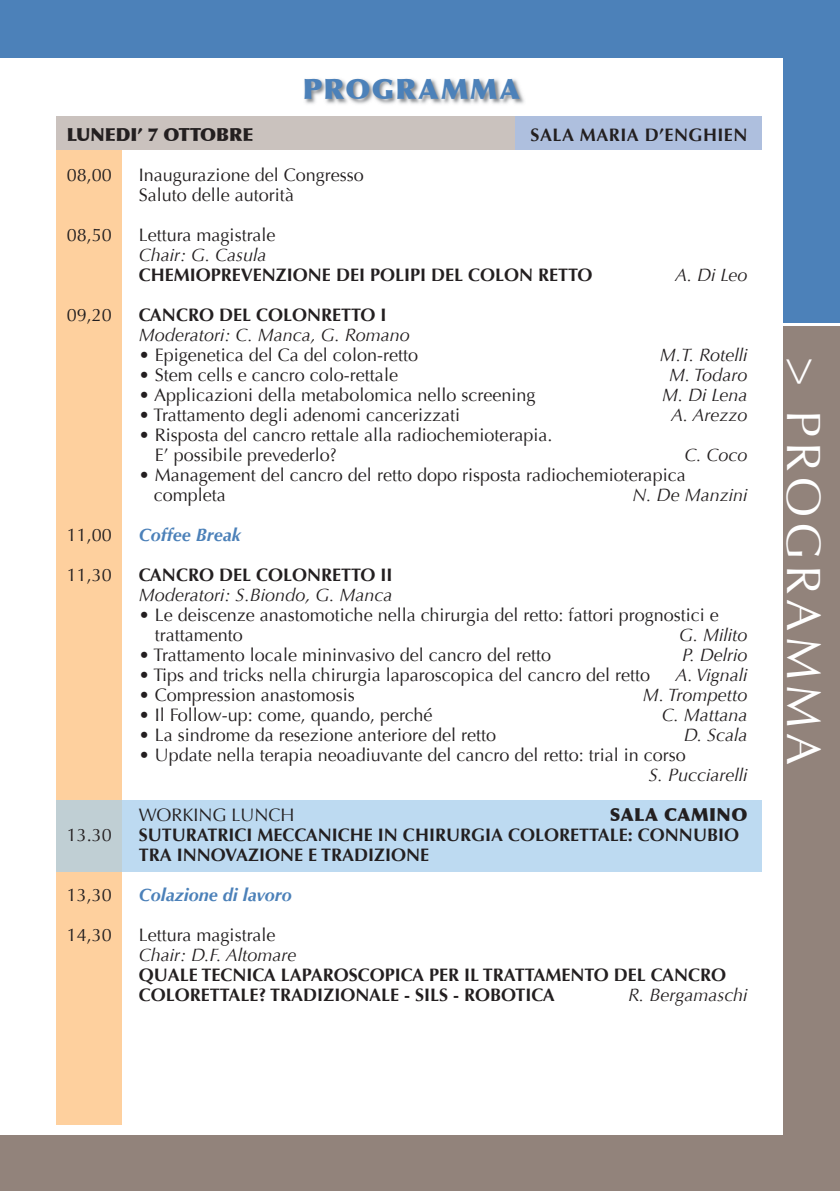
<style>
.page{position:relative;width:840px;height:1191px;background:#fff}
.page>*{position:absolute;margin:0;border:0;box-sizing:border-box;transform-origin:0 0}
.t1{font:48px "Optima";letter-spacing:.11em;color:#fff}
.t2{font:900 28px "Optima";letter-spacing:.055em;color:#4c81b9}
.t3{font:18px/20px "Optima";color:#231f20}
.t4{font:700 18px/20px "Optima";color:#231f20}
.t5{font:italic 18px "Optima";color:#231f20}
.t6{font:italic 700 18px "Optima";color:#4c81b9}
.t7{font:700 18px "Optima";letter-spacing:.025em;color:#231f20}
.t8{font:900 18px "Optima";color:#231f20}
.t9{font:900 18px "Optima";letter-spacing:.025em;color:#231f20}
</style>
<div class="page">
<div style="left:0;top:324px;width:839px;height:867px;background:#92837b"></div>
<div style="left:0;top:0;width:839px;height:324px;background:#4c81b9"></div>
<hr style="left:0;top:324px;width:839px;height:2px;background:#fff">
<div style="left:0;top:58px;width:781px;height:1076px;background:#fff"></div>
<div style="left:57px;top:116px;width:65px;height:1008px;background:#fed09e"></div>
<div style="left:57px;top:116px;width:704px;height:33px;background:#cac2be"></div>
<div style="left:515px;top:116px;width:246px;height:33px;background:#aebfde"></div>
<div style="left:122px;top:799px;width:639px;height:72px;background:#bddaf1"></div>
<div style="left:57px;top:799px;width:65px;height:72px;background:#c0cfd4"></div>
<img style="left:305px;top:79px;width:219px;height:25px">
<h2 class="t2" style="left:303px;top:72px;width:218px">PROGRAMMA</h2>
<p class="t8" style="left:67px;top:124px;width:188px">LUNEDI’ 7 OTTOBRE</p>
<p class="t7" style="left:530px;top:124px;width:218px">SALA MARIA D’ENGHIEN</p>
<p class="t3" style="left:67px;top:165px;width:47px">08,00</p>
<p class="t3" style="left:139px;top:165px;width:226px">Inaugurazione del Congresso<br>Saluto delle autorità</p>
<p class="t3" style="left:67px;top:225px;width:47px">08,50</p>
<p class="t3" style="left:139px;top:225px;width:138px">Lettura magistrale</p>
<p class="t5" style="left:139px;top:244px;width:129px">Chair: G. Casula</p>
<p class="t4" style="left:139px;top:265px;width:455px">CHEMIOPREVENZIONE DEI POLIPI DEL COLON RETTO</p>
<p class="t5" style="left:674px;top:264px;width:74px">A. Di Leo</p>
<p class="t3" style="left:67px;top:305px;width:47px">09,20</p>
<p class="t4" style="left:139px;top:305px;width:249px">CANCRO DEL COLONRETTO I</p>
<p class="t5" style="left:139px;top:324px;width:272px">Moderatori: C. Manca, G. Romano</p>
<p class="t3" style="left:139px;top:345px;width:281px">• Epigenetica del Ca del colon-retto</p>
<p class="t5" style="left:659px;top:344px;width:89px">M.T. Rotelli</p>
<p class="t3" style="left:139px;top:365px;width:260px">• Stem cells e cancro colo-rettale</p>
<p class="t5" style="left:668px;top:364px;width:80px">M. Todaro</p>
<p class="t3" style="left:139px;top:385px;width:398px">• Applicazioni della metabolomica nello screening</p>
<p class="t5" style="left:661px;top:384px;width:87px">M. Di Lena</p>
<p class="t3" style="left:139px;top:405px;width:323px">• Trattamento degli adenomi cancerizzati</p>
<p class="t5" style="left:670px;top:404px;width:78px">A. Arezzo</p>
<p class="t3" style="left:155px;top:425px;width:399px;text-indent:-16px">• Risposta del cancro rettale alla radiochemioterapia.<br>E’ possibile prevederlo?</p>
<p class="t5" style="left:684px;top:444px;width:65px">C. Coco</p>
<p class="t3" style="left:154px;top:465px;width:533px;text-indent:-15px">• Management del cancro del retto dopo risposta radiochemioterapica completa</p>
<p class="t5" style="left:632px;top:484px;width:116px">N. De Manzini</p>
<p class="t3" style="left:67px;top:525px;width:47px">11,00</p>
<p class="t6" style="left:139px;top:524px;width:104px">Coffee Break</p>
<p class="t3" style="left:67px;top:565px;width:47px">11,30</p>
<p class="t4" style="left:139px;top:565px;width:255px">CANCRO DEL COLONRETTO II</p>
<p class="t5" style="left:139px;top:584px;width:255px">Moderatori: S.Biondo, G. Manca</p>
<p class="t3" style="left:155px;top:605px;width:565px;text-indent:-16px">• Le deiscenze anastomotiche nella chirurgia del retto: fattori prognostici e trattamento</p>
<p class="t5" style="left:678px;top:624px;width:70px">G. Milito</p>
<p class="t3" style="left:139px;top:645px;width:413px">• Trattamento locale mininvasivo del cancro del retto</p>
<p class="t5" style="left:681px;top:644px;width:67px">P. Delrio</p>
<p class="t3" style="left:139px;top:665px;width:512px">• Tips and tricks nella chirurgia laparoscopica del cancro del retto</p>
<p class="t5" style="left:675px;top:664px;width:73px">A. Vignali</p>
<p class="t3" style="left:139px;top:685px;width:217px">• Compression anastomosis</p>
<p class="t5" style="left:642px;top:684px;width:106px">M. Trompetto</p>
<p class="t3" style="left:139px;top:705px;width:295px">• Il Follow-up: come, quando, perché</p>
<p class="t5" style="left:661px;top:704px;width:87px">C. Mattana</p>
<p class="t3" style="left:139px;top:725px;width:359px">• La sindrome da resezione anteriore del retto</p>
<p class="t5" style="left:683px;top:724px;width:65px">D. Scala</p>
<p class="t3" style="left:139px;top:745px;width:548px">• Update nella terapia neoadiuvante del cancro del retto: trial in corso</p>
<p class="t5" style="left:648px;top:764px;width:100px">S. Pucciarelli</p>
<p class="t3" style="left:139px;top:805px;width:157px">WORKING LUNCH</p>
<p class="t9" style="left:609px;top:804px;width:139px">SALA CAMINO</p>
<p class="t3" style="left:67px;top:825px;width:47px">13.30</p>
<p class="t4" style="left:139px;top:825px;width:601px">SUTURATRICI MECCANICHE IN CHIRURGIA COLORETTALE: CONNUBIO<br>TRA INNOVAZIONE E TRADIZIONE</p>
<p class="t3" style="left:67px;top:885px;width:47px">13,30</p>
<p class="t6" style="left:139px;top:884px;width:154px">Colazione di lavoro</p>
<p class="t3" style="left:67px;top:925px;width:47px">14,30</p>
<p class="t3" style="left:139px;top:925px;width:138px">Lettura magistrale</p>
<p class="t5" style="left:139px;top:944px;width:159px">Chair: D.F. Altomare</p>
<p class="t4" style="left:139px;top:965px;width:588px">QUALE TECNICA LAPAROSCOPICA PER IL TRATTAMENTO DEL CANCRO<br>COLORETTALE? TRADIZIONALE - SILS - ROBOTICA</p>
<p class="t5" style="left:628px;top:984px;width:121px">R. Bergamaschi</p>
<h1 class="t1" style="left:831px;top:357px;width:409px;rotate:90deg">&gt; PROGRAMMA</h1>
</div>
